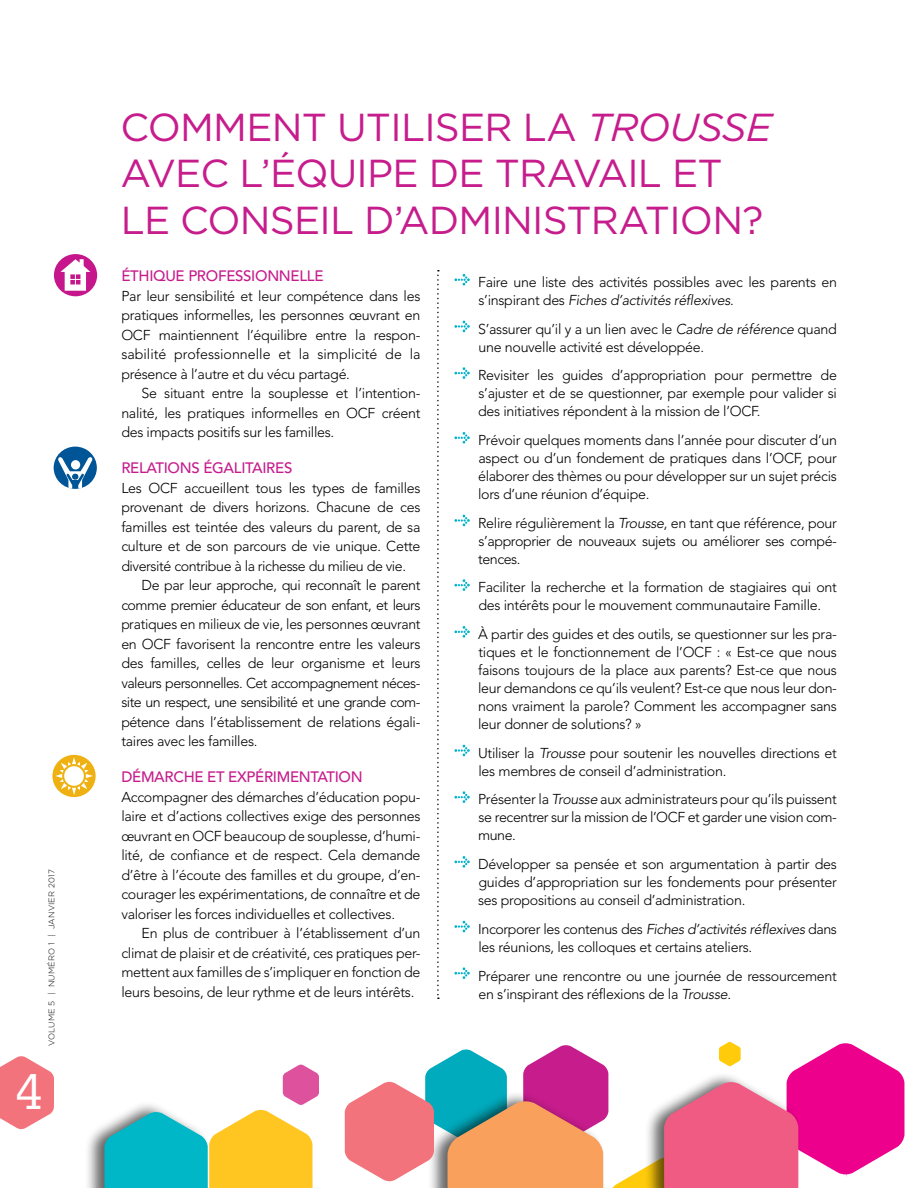
<style>
.page{position:relative;width:918px;height:1188px;background:#fff}
.page>*{position:absolute;margin:0;border:0;box-sizing:border-box;transform-origin:0 0}
.t1{font:48.9px "Glypha";color:#fff}
.t2{font:39px/46.8px "Gotham";letter-spacing:-.02em;color:#c61c8c}
.t3{font:500 15px "Avenir";letter-spacing:-.02em;color:#c61c8c}
.t4{font:300 14.25px/19.5px "Avenir";letter-spacing:-.02em;color:#000;text-align:justify}
.t5{font:300 8.25px "Gotham";letter-spacing:.02em;color:#000}
.s1{font-style:italic}
</style>
<div class="page">
<svg style="left:454px;top:274px;width:16px;height:12px"></svg>
<svg style="left:454px;top:320px;width:16px;height:12px"></svg>
<svg style="left:454px;top:367px;width:16px;height:12px"></svg>
<svg style="left:454px;top:432px;width:16px;height:12px"></svg>
<svg style="left:454px;top:515px;width:16px;height:11px"></svg>
<svg style="left:454px;top:579px;width:16px;height:12px"></svg>
<svg style="left:454px;top:626px;width:16px;height:12px"></svg>
<svg style="left:454px;top:745px;width:16px;height:11px"></svg>
<svg style="left:454px;top:791px;width:16px;height:12px"></svg>
<svg style="left:454px;top:856px;width:16px;height:12px"></svg>
<svg style="left:454px;top:921px;width:16px;height:11px"></svg>
<svg style="left:454px;top:967px;width:16px;height:12px"></svg>
<svg style="left:437px;top:270px;width:2px;height:729px"></svg>
<svg style="left:0;top:1056px;width:54px;height:74px"></svg>
<div style="left:54px;top:254px;width:43px;height:42px;background:#c6168b;border-radius:50%"></div>
<svg style="left:60px;top:259px;width:30px;height:32px"></svg>
<div style="left:54px;top:447px;width:43px;height:42px;background:#005596;border-radius:50%"></div>
<svg style="left:58px;top:457px;width:35px;height:32px"></svg>
<svg style="left:52px;top:755px;width:44px;height:42px"></svg>
<svg style="left:55px;top:757px;width:38px;height:38px"></svg>
<div style="left:85px;top:1101px;width:125px;height:87px;background:#000;opacity:.6"></div>
<svg style="left:104px;top:1065px;width:215px;height:123px"></svg>
<svg style="left:345px;top:1042px;width:560px;height:146px"></svg>
<p class="t5" style="left:47px;top:1046px;width:178px;rotate:-90deg">Volume 5 | Numéro 1 | janvier 2017</p>
<h1 class="t1" style="left:16px;top:1062px;width:29px">4</h1>
<h2 class="t2" style="left:121px;top:103px;width:650px">COMMENT UTILISER LA <span class="s1">TROUSSE<br></span>AVEC L’ÉQUIPE DE TRAVAIL ET<br>LE CONSEIL D’ADMIN ISTRATION?</h2>
<p class="t3" style="left:121px;top:268px;width:204px">ÉTHIQUE PROFESSIONNELLE</p>
<p class="t4" style="left:121px;top:286px;width:301px">Par leur sensibilité et leur compétence dans les pratiques informelles, les personnes œuvrant en OCF maintiennent l’équilibre entre la respon&shy;sabilité professionnelle et la simplicité de la présence à l’autre et du vécu partagé.</p>
<p class="t4" style="left:121px;top:384px;width:301px;text-indent:20px">Se situant entre la souplesse et l’intention&shy;nalité, les pratiques informelles en OCF créent des impacts positifs sur les familles.</p>
<p class="t3" style="left:121px;top:460px;width:172px">RELATIONS ÉGALITAIRES</p>
<p class="t4" style="left:121px;top:478px;width:301px">Les OCF accueillent tous les types de familles provenant de divers horizons. Chacune de ces familles est teintée des valeurs du parent, de sa culture et de son parcours de vie unique. Cette diversité contribue à la richesse du milieu de vie.</p>
<p class="t4" style="left:121px;top:576px;width:301px;text-align:left;text-indent:20px">De par leur approche, qui reconnaît le parent comme premier éducateur de son enfant, et leurs pratiques en milieux de vie, les personnes œuvrant en OCF favorisent la rencontre entre les valeurs des familles, celles de leur organisme et leurs valeurs personnelles. Cet accompagnement néces---- site un respect, une sensibilité et une grande com&shy;pétence dans l’établissement de relations égali&shy;taires avec les familles.</p>
<p class="t3" style="left:121px;top:769px;width:243px">DÉMARCHE ET EXPÉRIMENTATION</p>
<p class="t4" style="left:121px;top:787px;width:301px">Accompagner des démarches d’éducation popu&shy;laire et d’actions collectives exige des personnes œuvrant en OCF beaucoup de souplesse, d’humi&shy;lité, de confiance et de respect. Cela demande d’être à l’écoute des familles et du groupe, d’en&shy;courager les expérimentations, de connaître et de valoriser les forces individuelles et collectives.</p>
<p class="t4" style="left:121px;top:924px;width:301px;text-indent:20px">En plus de contribuer à l’établissement d’un climat de plaisir et de créativité, ces pratiques per&shy;mettent aux familles de s’impliquer en fonction de leurs besoins, de leur rythme et de leurs intérêts.</p>
<p class="t4" style="left:478px;top:273px;width:360px;line-height:18px">Faire une liste des activités possibles avec les parents en s’inspirant des <span class="s1">Fiches d’activités réflexives</span>.</p>
<p class="t4" style="left:478px;top:320px;width:360px;line-height:18px">S’assurer qu’il y a un lien avec le <span class="s1">Cadre de référence</span> quand une nouvelle activité est développée.</p>
<p class="t4" style="left:478px;top:366px;width:360px;line-height:18px">Revisiter les guides d’appropriation pour permettre de s’ajuster et de se questionner, par exemple pour valider si des initiatives répondent à la mission de l’OCF.</p>
<p class="t4" style="left:478px;top:431px;width:360px;line-height:18px">Prévoir quelques moments dans l’année pour discuter d’un aspect ou d’un fondement de pratiques dans l’OCF, pour élaborer des thèmes ou pour développer sur un sujet précis lors d’une réunion d’équipe.</p>
<p class="t4" style="left:478px;top:514px;width:360px;line-height:18px">Relire régulièrement la <span class="s1">Trousse</span>, en tant que référence, pour s’approprier de nouveaux sujets ou améliorer ses compé&shy;tences.</p>
<p class="t4" style="left:478px;top:579px;width:360px;line-height:18px">Faciliter la recherche et la formation de stagiaires qui ont des intérêts pour le mouvement communautaire Famille.</p>
<p class="t4" style="left:478px;top:625px;width:360px;line-height:18px">À partir des guides et des outils, se questionner sur les pra&shy;tiques et le fonctionnement de l’OCF : « Est-ce que nous faisons toujours de la place aux parents? Est-ce que nous leur demandons ce qu’ils veulent? Est-ce que nous leur don&shy;nons vraiment la parole? Comment les accompagner sans leur donner de solutions? »</p>
<p class="t4" style="left:478px;top:744px;width:360px;line-height:18px">Utiliser la <span class="s1">Trousse</span> pour soutenir les nouvelles directions et les membres de conseil d’administration.</p>
<p class="t4" style="left:478px;top:791px;width:360px;line-height:18px">Présenter la <span class="s1">Trousse</span> aux administrateurs pour qu’ils puissent se recentrer sur la mission de l’OCF et garder une vision com&shy;mune.</p>
<p class="t4" style="left:478px;top:855px;width:360px;line-height:18px">Développer sa pensée et son argumentation à partir des guides d’appropriation sur les fondements pour présenter ses propositions au conseil d’administration.</p>
<p class="t4" style="left:478px;top:920px;width:360px;line-height:18px">Incorporer les contenus des <span class="s1">Fiches d’activités réflexives</span> dans les réunions, les colloques et certains ateliers.</p>
<p class="t4" style="left:478px;top:967px;width:360px;line-height:18px">Préparer une rencontre ou une journée de ressourcement en s’inspirant des réflexions de la <span class="s1">Trousse</span>.</p>
</div>
